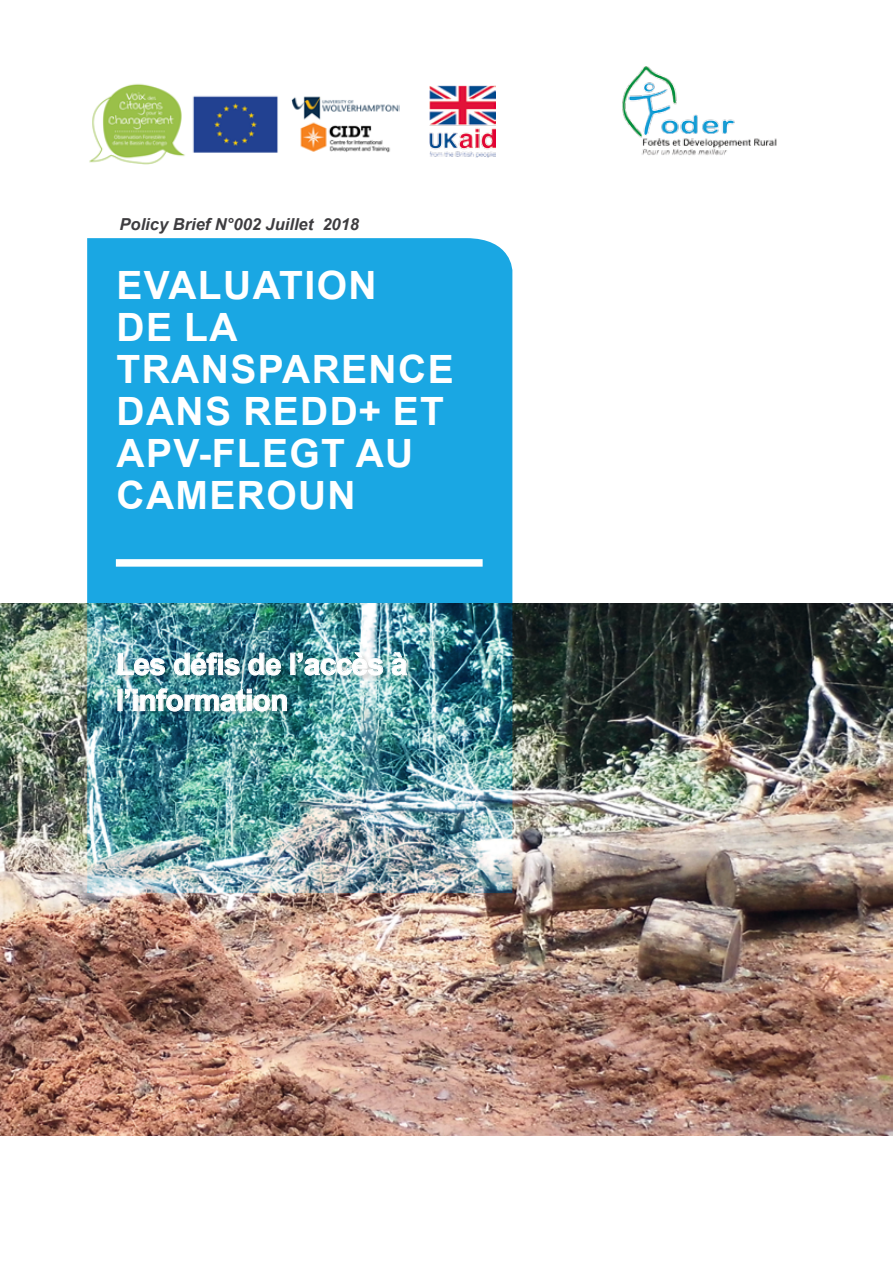
<style>
.page{position:relative;width:893px;height:1263px;background:#fff}
.page>*{position:absolute;margin:0;border:0;box-sizing:border-box;transform-origin:0 0}
.t1{font:700 39px/42px "Arial";letter-spacing:.035em;color:#fff}
.t2{font:700 30px/36px "Arial";letter-spacing:-.025em;color:#fff}
.t3{font:italic 700 16.5px "Arial";color:#3e3d40}
</style>
<div class="page">
<img style="left:0;top:604px;width:893px;height:531px">
<img style="left:87px;top:238px;width:425px;height:655px">
<img style="left:622px;top:66px;width:155px;height:89px">
<img style="left:89px;top:83px;width:311px;height:82px">
<img style="left:430px;top:85px;width:65px;height:72px">
<div style="left:118px;top:653px;width:296px;height:65px;background:#000;opacity:.2"></div>
<svg style="left:117px;top:652px;width:48px;height:24px"></svg>
<svg style="left:173px;top:652px;width:67px;height:24px;background:#6a97a1"></svg>
<svg style="left:248px;top:652px;width:33px;height:24px"></svg>
<svg style="left:297px;top:652px;width:86px;height:24px;background:#93bbbe"></svg>
<svg style="left:391px;top:652px;width:16px;height:24px"></svg>
<div style="left:118px;top:689px;width:4px;height:22px;border:1px solid #fff"></div>
<img style="left:124px;top:688px;width:163px;height:24px">
<div style="left:116px;top:559px;width:367px;height:8px;background:#fff"></div>
<p class="t3" style="left:120px;top:213px;width:241px">Policy Brief N°002 Juillet 2018</p>
<p class="t1" style="left:117px;top:265px;width:339px">EVALUATION<br>DE LA<br>TRANSPARENCE<br>DANS REDD+ ET<br>APV-FLEGT AU<br>CAMEROUN</p>
<p class="t2" style="left:116px;top:646px;width:293px">Les défis de l’accès à l’information</p>
</div>
